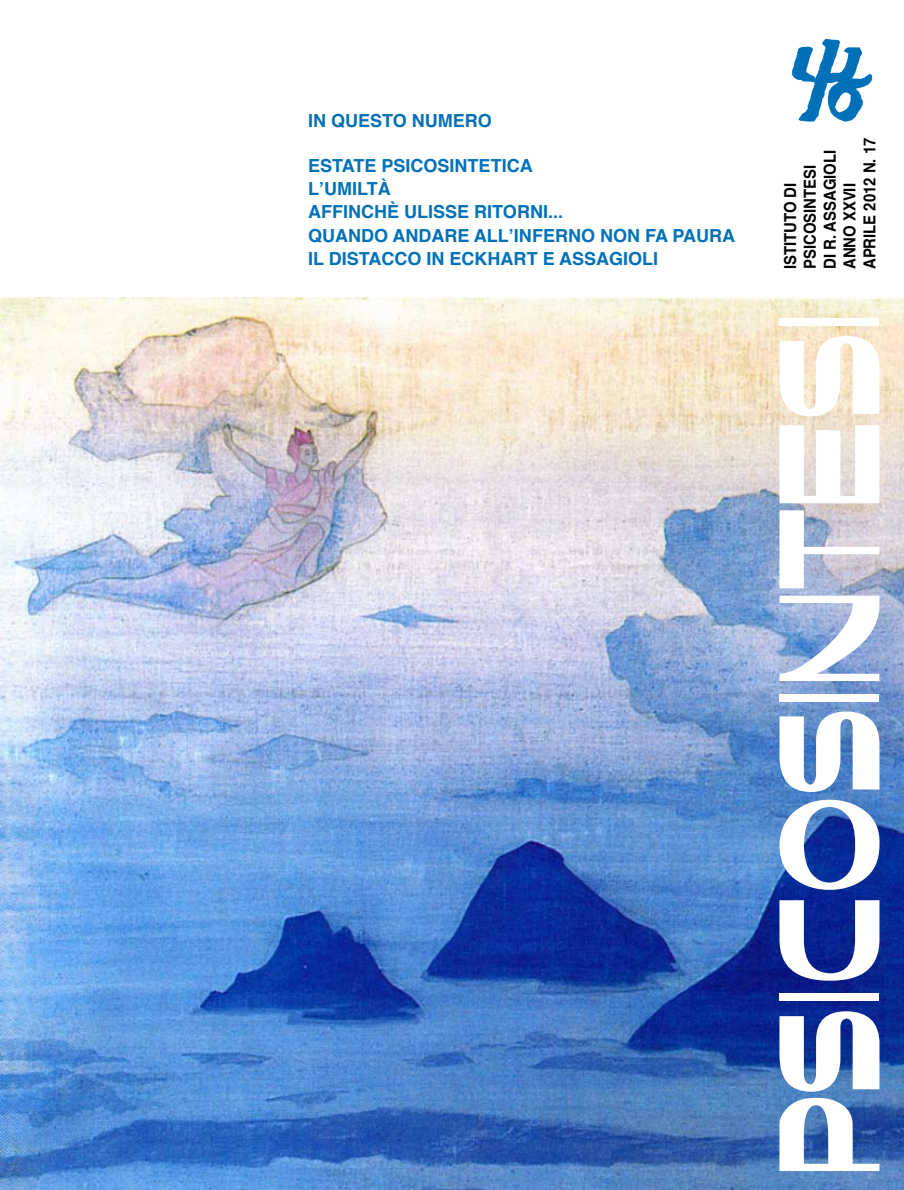
<style>
.page{position:relative;width:904px;height:1190px;background:#fff}
.page>*{position:absolute;margin:0;border:0;box-sizing:border-box;transform-origin:0 0}
.t1{font:124.8px "D3 Calligraphism";color:#fff}
.t2{font:700 18px/23.2px "Helvetica";color:#0071b9}
.t3{font:700 16.5px/19.8px "Helvetica";color:#000;scale:.9 1}
</style>
<div class="page">
<img style="left:0;top:298px;width:903px;height:891px">
<img style="left:792px;top:39px;width:81px;height:83px">
<p class="t2" style="left:308px;top:109px;width:185px">IN QUESTO NUMERO</p>
<p class="t2" style="left:308px;top:154px;width:428px">ESTATE PSICOSINTETICA<br>L’UMILTÀ<br>AFFINCHÈ ULISSE RITORNI...<br>QUANDO ANDARE ALL’INFERNO NON FA PAURA<br>IL DISTACCO IN ECKHART E ASSAGIOLI</p>
<p class="t3" style="left:780px;top:269px;width:147px;rotate:-90deg">ISTITUTO DI<br>PSICOSINTESI<br>DI R. ASSAGIOLI<br>ANNO XXVII<br>APRILE 2012 N. 17</p>
<h1 class="t1" style="left:771px;top:1180px;width:869px;rotate:-90deg">PSICOSINTESI</h1>
</div>
